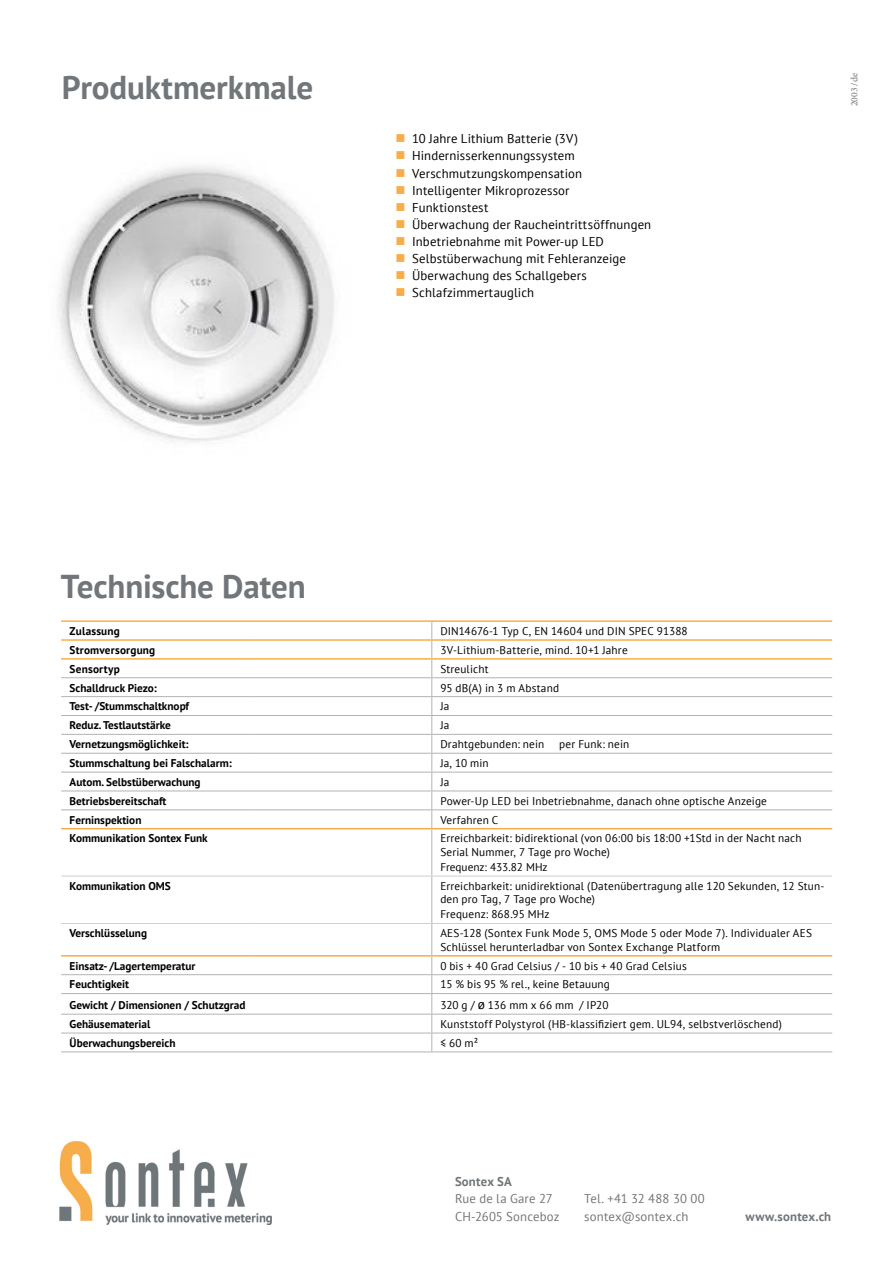
<style>
.page{position:relative;width:893px;height:1263px;background:#fff}
.page>*{position:absolute;margin:0;border:0;box-sizing:border-box;transform-origin:0 0}
.t1{font:700 33px "PT Sans";letter-spacing:-.005em;color:#71767a}
.t2{font:12.75px "PT Sans";letter-spacing:.01em;color:#000}
.t3{font:12.75px/17.2px "PT Sans";letter-spacing:.01em;color:#71767a}
.t4{font:700 12.75px "PT Sans";letter-spacing:.015em;color:#71767a}
.t5{font:11.25px/13.5px "PT Sans";letter-spacing:.015em;color:#000}
.t6{font:700 11.25px "PT Sans";color:#000}
.t7{font:700 11.25px "PT Sans";letter-spacing:.02em;color:#000}
.t8{font:9.75px "Minion Pro";color:#71767a}
.s1{color:#f8ad4a}
.s2{font-size:13.5px}
</style>
<div class="page">
<img style="left:58px;top:165px;width:276px;height:277px">
<hr style="left:431px;top:829px;width:1px;height:47px;background:#b3b3b6">
<hr style="left:431px;top:876px;width:1px;height:47px;background:#b3b3b6">
<hr style="left:431px;top:924px;width:1px;height:31px;background:#b3b3b6">
<svg style="left:431px;top:956px;width:1px;height:95px"></svg>
<hr style="left:61px;top:620px;width:188px;height:2px;background:#f8ad4a">
<hr style="left:61px;top:639px;width:188px;height:2px;background:#f8ad4a">
<hr style="left:61px;top:658px;width:188px;height:2px;background:#f8ad4a">
<hr style="left:249px;top:620px;width:183px;height:2px;background:#f8ad4a">
<hr style="left:432px;top:620px;width:400px;height:2px;background:#f8ad4a">
<hr style="left:249px;top:639px;width:183px;height:2px;background:#f8ad4a">
<hr style="left:432px;top:639px;width:400px;height:2px;background:#f8ad4a">
<hr style="left:249px;top:658px;width:183px;height:2px;background:#f8ad4a">
<hr style="left:432px;top:658px;width:400px;height:2px;background:#f8ad4a">
<hr style="left:61px;top:828px;width:188px;height:1px;background:#f8ad4a">
<hr style="left:249px;top:828px;width:183px;height:1px;background:#f8ad4a">
<hr style="left:432px;top:828px;width:400px;height:1px;background:#f8ad4a">
<hr style="left:61px;top:923px;width:188px;height:1px;background:#cbd1d5">
<hr style="left:249px;top:923px;width:183px;height:1px;background:#cbd1d5">
<hr style="left:432px;top:923px;width:400px;height:1px;background:#cbd1d5">
<hr style="left:61px;top:876px;width:188px;height:1px;background:#cbd1d5">
<hr style="left:249px;top:876px;width:183px;height:1px;background:#cbd1d5">
<hr style="left:432px;top:876px;width:400px;height:1px;background:#cbd1d5">
<hr style="left:61px;top:734px;width:188px;height:1px;background:#b3b3b6">
<hr style="left:249px;top:734px;width:183px;height:1px;background:#b3b3b6">
<hr style="left:432px;top:734px;width:400px;height:1px;background:#b3b3b6">
<hr style="left:61px;top:753px;width:188px;height:1px;background:#b3b3b6">
<hr style="left:249px;top:753px;width:183px;height:1px;background:#b3b3b6">
<hr style="left:432px;top:753px;width:400px;height:1px;background:#b3b3b6">
<hr style="left:61px;top:772px;width:188px;height:1px;background:#b3b3b6">
<hr style="left:249px;top:772px;width:183px;height:1px;background:#b3b3b6">
<hr style="left:432px;top:772px;width:400px;height:1px;background:#b3b3b6">
<hr style="left:61px;top:696px;width:188px;height:1px;background:#b3b3b6">
<hr style="left:249px;top:696px;width:183px;height:1px;background:#b3b3b6">
<hr style="left:432px;top:696px;width:400px;height:1px;background:#b3b3b6">
<svg style="left:431px;top:622px;width:1px;height:206px"></svg>
<hr style="left:61px;top:955px;width:188px;height:1px;background:#f8ad4a">
<hr style="left:249px;top:955px;width:183px;height:1px;background:#f8ad4a">
<hr style="left:432px;top:955px;width:400px;height:1px;background:#f8ad4a">
<hr style="left:61px;top:790px;width:188px;height:1px;background:#b3b3b6">
<hr style="left:249px;top:790px;width:183px;height:1px;background:#b3b3b6">
<hr style="left:432px;top:790px;width:400px;height:1px;background:#b3b3b6">
<hr style="left:61px;top:1051px;width:188px;height:1px;background:#b3b3b6">
<hr style="left:249px;top:1051px;width:183px;height:1px;background:#b3b3b6">
<hr style="left:432px;top:1051px;width:400px;height:1px;background:#b3b3b6">
<hr style="left:61px;top:974px;width:188px;height:1px;background:#b3b3b6">
<hr style="left:249px;top:974px;width:183px;height:1px;background:#b3b3b6">
<hr style="left:432px;top:974px;width:400px;height:1px;background:#b3b3b6">
<hr style="left:61px;top:993px;width:188px;height:1px;background:#b3b3b6">
<hr style="left:249px;top:993px;width:183px;height:1px;background:#b3b3b6">
<hr style="left:432px;top:993px;width:400px;height:1px;background:#b3b3b6">
<hr style="left:61px;top:1014px;width:188px;height:1px;background:#b3b3b6">
<hr style="left:249px;top:1014px;width:183px;height:1px;background:#b3b3b6">
<hr style="left:432px;top:1014px;width:400px;height:1px;background:#b3b3b6">
<hr style="left:61px;top:1033px;width:188px;height:1px;background:#b3b3b6">
<hr style="left:249px;top:1033px;width:183px;height:1px;background:#b3b3b6">
<hr style="left:432px;top:1033px;width:400px;height:1px;background:#b3b3b6">
<hr style="left:61px;top:809px;width:188px;height:1px;background:#b3b3b6">
<hr style="left:249px;top:809px;width:183px;height:1px;background:#b3b3b6">
<hr style="left:432px;top:809px;width:400px;height:1px;background:#b3b3b6">
<hr style="left:61px;top:677px;width:188px;height:1px;background:#b3b3b6">
<hr style="left:249px;top:677px;width:183px;height:1px;background:#b3b3b6">
<hr style="left:432px;top:677px;width:400px;height:1px;background:#b3b3b6">
<hr style="left:61px;top:715px;width:188px;height:1px;background:#b3b3b6">
<hr style="left:249px;top:715px;width:183px;height:1px;background:#b3b3b6">
<hr style="left:432px;top:715px;width:400px;height:1px;background:#b3b3b6">
<img style="left:60px;top:1142px;width:211px;height:82px">
<h1 class="t1" style="left:62px;top:66px;width:253px">Produktmerkmale</h1>
<p class="t2" style="left:395px;top:131px;width:184px"><span class="s1">■</span> 10 Jahre Lithium Batterie (3V)</p>
<p class="t2" style="left:395px;top:148px;width:181px"><span class="s1">■</span> Hindernisserkennungssystem</p>
<p class="t2" style="left:395px;top:165px;width:188px"><span class="s1">■</span> Verschmutzungskompensation</p>
<p class="t2" style="left:395px;top:182px;width:176px"><span class="s1">■</span> Intelligenter Mikroprozessor</p>
<p class="t2" style="left:395px;top:199px;width:95px"><span class="s1">■</span> Funktionstest</p>
<p class="t2" style="left:395px;top:216px;width:257px"><span class="s1">■</span> Überwachung der Raucheintrittsöffnungen</p>
<p class="t2" style="left:395px;top:233px;width:210px"><span class="s1">■</span> Inbetriebnahme mit Power-up LED</p>
<p class="t2" style="left:395px;top:251px;width:232px"><span class="s1">■</span> Selbstüberwachung mit Fehleranzeige</p>
<p class="t2" style="left:395px;top:268px;width:193px"><span class="s1">■</span> Überwachung des Schallgebers</p>
<p class="t2" style="left:395px;top:285px;width:140px"><span class="s1">■</span> Schlafzimmertauglich</p>
<p class="t8" style="left:848px;top:106px;width:35px;rotate:-90deg">2003 /de</p>
<h1 class="t1" style="left:61px;top:565px;width:246px">Technische Daten</h1>
<p class="t6" style="left:70px;top:623px;width:52px">Zulassung</p>
<p class="t5" style="left:440px;top:624px;width:249px">DIN14676-1 Typ C, EN 14604 und DIN SPEC 91388</p>
<p class="t6" style="left:70px;top:642px;width:87px">Stromversorgung</p>
<p class="t5" style="left:440px;top:643px;width:189px">3V-Lithium-Batterie, mind. 10+1 Jahre</p>
<p class="t7" style="left:70px;top:661px;width:52px">Sensortyp</p>
<p class="t5" style="left:440px;top:662px;width:50px">Streulicht</p>
<p class="t6" style="left:70px;top:680px;width:89px">Schalldruck Piezo:</p>
<p class="t5" style="left:440px;top:680px;width:120px">95 dB(A) in 3 m Abstand</p>
<p class="t6" style="left:70px;top:699px;width:121px">Test- /Stummschaltknopf</p>
<p class="t5" style="left:440px;top:699px;width:10px">Ja</p>
<p class="t6" style="left:70px;top:718px;width:103px">Reduz. Testlautstärke</p>
<p class="t5" style="left:440px;top:718px;width:10px">Ja</p>
<p class="t6" style="left:70px;top:737px;width:121px">Vernetzungsmöglichkeit:</p>
<p class="t5" style="left:440px;top:737px;width:105px">Drahtgebunden: nein</p>
<p class="t5" style="left:559px;top:737px;width:71px">per Funk: nein</p>
<p class="t6" style="left:70px;top:756px;width:164px">Stummschaltung bei Falschalarm:</p>
<p class="t5" style="left:440px;top:756px;width:50px">Ja, 10 min</p>
<p class="t6" style="left:70px;top:774px;width:133px">Autom. Selbstüberwachung</p>
<p class="t5" style="left:440px;top:775px;width:10px">Ja</p>
<p class="t6" style="left:70px;top:793px;width:98px">Betriebsbereitschaft</p>
<p class="t5" style="left:440px;top:794px;width:328px">Power-Up LED bei Inbetriebnahme, danach ohne optische Anzeige</p>
<p class="t6" style="left:70px;top:812px;width:73px">Ferninspektion</p>
<p class="t5" style="left:440px;top:813px;width:60px">Verfahren C</p>
<p class="t6" style="left:70px;top:831px;width:140px">Kommunikation Sontex Funk</p>
<p class="t5" style="left:440px;top:831px;width:363px">Erreichbarkeit: bidirektional (von 06:00 bis 18:00 +1Std in der Nacht nach<br>Serial Nummer, 7 Tage pro Woche)</p>
<p class="t5" style="left:440px;top:860px;width:109px">Frequenz: 433.82 MHz</p>
<p class="t6" style="left:70px;top:878px;width:103px">Kommunikation OMS</p>
<p class="t5" style="left:440px;top:879px;width:386px">Erreichbarkeit: unidirektional (Datenübertragung alle 120 Sekunden, 12 Stun&shy;den pro Tag, 7 Tage pro Woche)</p>
<p class="t5" style="left:440px;top:907px;width:111px">Frequenz: 868.95 MHz</p>
<p class="t6" style="left:70px;top:926px;width:79px">Verschlüsselung</p>
<p class="t5" style="left:440px;top:926px;width:373px">AES-128 (Sontex Funk Mode 5, OMS Mode 5 oder Mode 7). Individualer AES<br>Schlüssel herunterladbar von Sontex Exchange Platform</p>
<p class="t6" style="left:70px;top:958px;width:127px">Einsatz- /Lagertemperatur</p>
<p class="t5" style="left:440px;top:958px;width:248px">0 bis + 40 Grad Celsius / - 10 bis + 40 Grad Celsius</p>
<p class="t6" style="left:70px;top:977px;width:61px">Feuchtigkeit</p>
<p class="t5" style="left:440px;top:977px;width:171px">15 % bis 95 % rel., keine Betauung</p>
<p class="t6" style="left:70px;top:998px;width:177px">Gewicht / Dimensionen / Schutzgrad</p>
<p class="t5" style="left:440px;top:998px;width:170px">320 g / <span class="s2">ø</span> 136 mm x 66 mm / IP20</p>
<p class="t6" style="left:70px;top:1016px;width:82px">Gehäusematerial</p>
<p class="t5" style="left:440px;top:1017px;width:343px">Kunststoff Polystyrol (HB-klassifiziert gem. UL94, selbstverlöschend)</p>
<p class="t6" style="left:70px;top:1035px;width:107px">Überwachungsbereich</p>
<p class="t5" style="left:440px;top:1036px;width:40px">≤ 60 m²</p>
<p class="t4" style="left:455px;top:1173px;width:58px">Sontex SA</p>
<p class="t3" style="left:455px;top:1190px;width:106px">Rue de la Gare 27<br>CH-2605 Sonceboz</p>
<p class="t3" style="left:584px;top:1190px;width:122px">Tel. +41 32 488 30 00 sontex@sontex.ch</p>
<p class="t4" style="left:745px;top:1208px;width:87px">www.sontex.ch</p>
</div>
